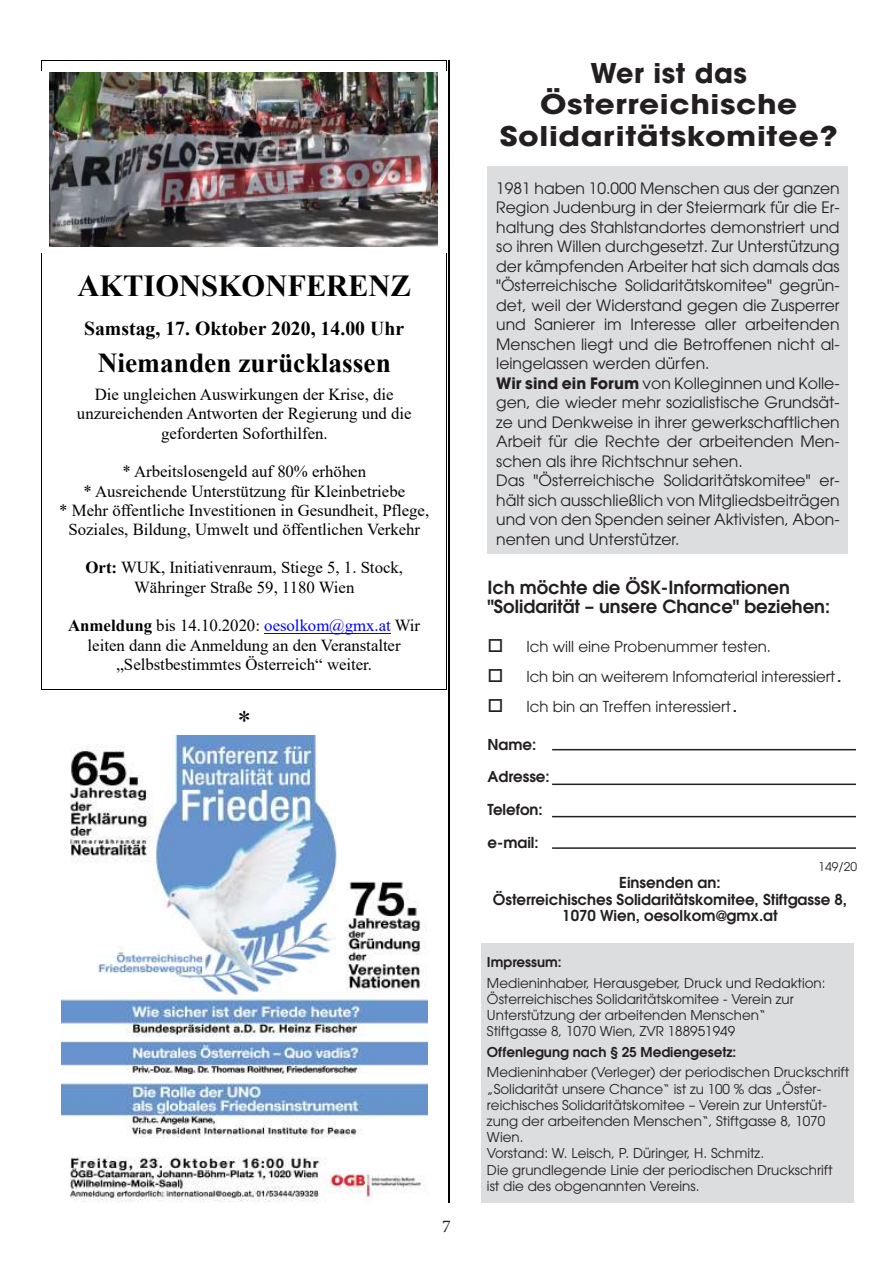
<style>
.page{position:relative;width:893px;height:1263px;background:#fff}
.page>*{position:absolute;margin:0;border:0;box-sizing:border-box;transform-origin:0 0}
.t1{font:700 30.45px "Times New Roman";color:#000}
.t2{font:700 27.45px "Times New Roman";color:#000}
.t3{font:27.45px "Times New Roman";color:#000}
.t4{font:700 27px/31.5px "Avant Garde";letter-spacing:.02em;color:#231f20;text-align:center}
.t5{font:700 19.8px "Times New Roman";color:#000}
.t6{font:600 18px/19.5px "Avant Garde";color:#231f20}
.t7{font:18px "Minion Pro";color:#231f20}
.t8{font:16.8px/19.2px "Times New Roman";color:#000;text-align:center}
.t9{font:15.6px/19.5px "Avant Garde";color:#231f20}
.t10{font:600 15px/32.8px "Avant Garde";color:#231f20;text-align:center}
.t11{font:15px "Avant Garde";color:#231f20}
.t12{font:13.5px/16.2px "Avant Garde";color:#231f20}
.t13{font:600 13.5px "Avant Garde";color:#231f20}
.t14{font:12px "Avant Garde";color:#231f20}
.s1{font-weight:700}
.s2{color:#00f}
</style>
<div class="page">
<img style="left:50px;top:73px;width:387px;height:173px">
<hr style="left:42px;top:60px;width:404px;height:1px;background:#000">
<svg style="left:446px;top:253px;width:1px;height:14px"></svg>
<hr style="left:42px;top:267px;width:1px;height:35px;background:#000">
<hr style="left:446px;top:267px;width:1px;height:35px;background:#000">
<svg style="left:446px;top:302px;width:1px;height:44px"></svg>
<hr style="left:42px;top:346px;width:1px;height:32px;background:#000">
<hr style="left:446px;top:346px;width:1px;height:32px;background:#000">
<hr style="left:264px;top:633px;width:127px;height:1px;background:#00f">
<hr style="left:42px;top:689px;width:404px;height:1px;background:#000">
<svg style="left:446px;top:378px;width:1px;height:312px"></svg>
<img style="left:61px;top:735px;width:366px;height:467px">
<hr style="left:448px;top:60px;width:2px;height:1143px;background:#000">
<div style="left:488px;top:166px;width:360px;height:387px;background:#dcdddf"></div>
<hr style="left:552px;top:783px;width:304px;height:2px;background:#231f20">
<hr style="left:552px;top:816px;width:304px;height:1px;background:#231f20">
<hr style="left:552px;top:847px;width:304px;height:2px;background:#231f20">
<hr style="left:552px;top:749px;width:304px;height:1px;background:#231f20">
<div style="left:482px;top:944px;width:372px;height:259px;background:#dcdddf"></div>
<h1 class="t1" style="left:78px;top:263px;width:335px">AKTIONSKONFERENZ</h1>
<p class="t5" style="left:84px;top:314px;width:321px">Samstag, 17. Oktober 2020, 14.00 Uhr</p>
<h2 class="t2" style="left:98px;top:343px;width:295px">Niemanden zurücklassen</h2>
<p class="t8" style="left:77px;top:384px;width:336px">Die ungleichen Auswirkungen der Krise, die unzureichenden Antworten der Regierung und die geforderten Soforthilfen.</p>
<p class="t8" style="left:59px;top:461px;width:372px">* Arbeitslosengeld auf 80% erhöhen<br>* Ausreichende Unterstützung für Kleinbetriebe<br>* Mehr öffentliche Investitionen in Gesundheit, Pflege, Soziales, Bildung, Umwelt und öffentlichen Verkehr</p>
<p class="t8" style="left:85px;top:558px;width:319px"><span class="s1">Ort:</span> WUK, Initiativenraum, Stiege 5, 1. Stock,<br>Währinger Straße 59, 1180 Wien</p>
<p class="t8" style="left:68px;top:616px;width:353px"><span class="s1">Anmeldung</span> bis 14.10.2020: <span class="s2">oesolkom@gmx.at</span> Wir leiten dann die Anmeldung an den Veranstalter „Selbstbestimmtes Österreich“ weiter.</p>
<h2 class="t3" style="left:237px;top:701px;width:15px">*</h2>
<p class="t7" style="left:442px;top:1214px;width:10px">7</p>
<h3 class="t4" style="left:500px;top:57px;width:339px">Wer ist das<br>Österreichische<br>Solidaritätskomitee?</h3>
<p class="t9" style="left:496px;top:178px;width:345px">1981 haben 10.000 Menschen aus der ganzen Region Judenburg in der Steiermark für die Er&shy;haltung des Stahlstandortes demonstriert und so ihren Willen durchgesetzt. Zur Unterstützung der kämpfenden Arbeiter hat sich damals das "Österreichische Solidaritätskomitee" gegrün&shy;det, weil der Widerstand gegen die Zusperrer und Sanierer im Interesse aller arbeitenden Menschen liegt und die Betroffenen nicht al&shy;leingelassen werden dürfen.<br><span class="s1">Wir sind ein Forum</span> von Kolleginnen und Kolle&shy;gen, die wieder mehr sozialistische Grundsät&shy;ze und Denkweise in ihrer gewerkschaftlichen Arbeit für die Rechte der arbeitenden Men&shy;schen als ihre Richtschnur sehen.<br>Das "Österreichische Solidaritätskomitee" er&shy;hält sich ausschließlich von Mitgliedsbeiträgen und von den Spenden seiner Aktivisten, Abon&shy;nenten und Unterstützer.</p>
<p class="t6" style="left:487px;top:577px;width:344px">Ich möchte die ÖSK-Informationen "Solidarität - unsere Chance" beziehen:</p>
<p class="t11" style="left:487px;top:637px;width:285px">□ Ich will eine Probenummer testen.</p>
<p class="t11" style="left:487px;top:668px;width:357px">□ Ich bin an weiterem Infomaterial interessiert.</p>
<p class="t11" style="left:487px;top:698px;width:253px">□ Ich bin an Treffen interessiert.</p>
<p class="t10" style="left:487px;top:727px;width:64px;text-align:left">Name:<br>Adresse:<br>Telefon: e-mail:</p>
<p class="t14" style="left:818px;top:859px;width:40px">149/20</p>
<p class="t10" style="left:493px;top:874px;width:356px;line-height:16.5px">Einsenden an:<br>Österreichisches Solidaritätskomitee, Stiftgasse 8,<br>1070 Wien, oesolkom@gmx.at</p>
<p class="t13" style="left:487px;top:954px;width:76px">Impressum:</p>
<p class="t12" style="left:487px;top:975px;width:340px">Medieninhaber, Herausgeber, Druck und Redaktion:<br>Österreichisches Solidaritätskomitee - Verein zur Unterstützung der arbeitenden Menschen“ Stiftgasse 8, 1070 Wien, ZVR 188951949</p>
<p class="t13" style="left:487px;top:1043px;width:251px">Offenlegung nach § 25 Mediengesetz:</p>
<p class="t12" style="left:487px;top:1064px;width:364px">Medieninhaber (Verleger) der periodischen Druckschrift „Solidarität unsere Chance“ ist zu 100 % das „Öster&shy;reichisches Solidaritätskomitee – Verein zur Unterstüt&shy;zung der arbeitenden Menschen“, Stiftgasse 8, 1070<br>Wien.<br>Vorstand: W. Leisch, P. Düringer, H. Schmitz.<br>Die grundlegende Linie der periodischen Druckschrift<br>ist die des obgenannten Vereins.</p>
</div>
